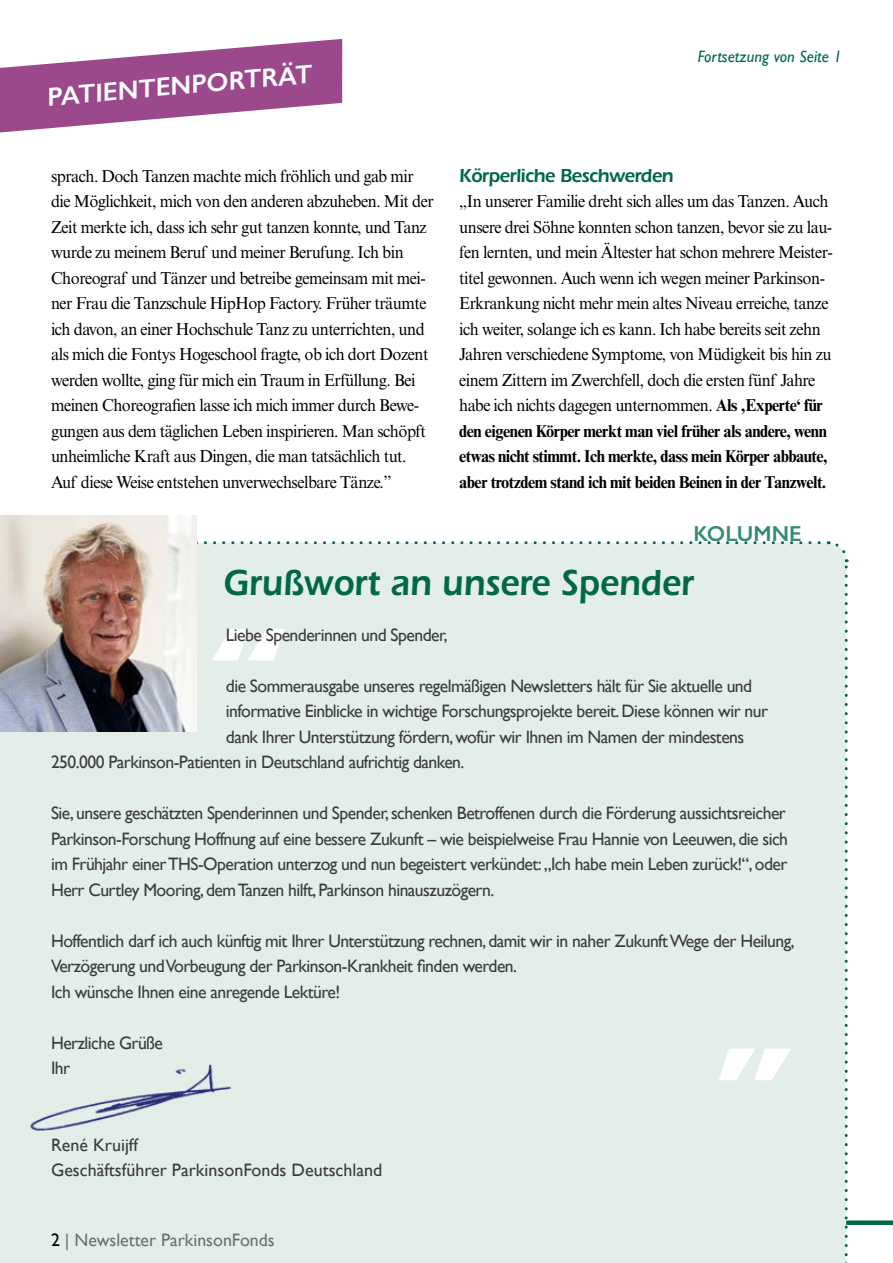
<style>
.page{position:relative;width:893px;height:1263px;background:#fff}
.page>*{position:absolute;margin:0;border:0;box-sizing:border-box;transform-origin:0 0}
.t1{font:600 37.5px "ITC Eras Std";color:#006944;scale:.9 1}
.t2{font:600 26.1px "Gill Sans";color:#fff}
.t3{font:600 21.75px "Gill Sans";color:#348d71}
.t4{font:600 19.5px "ITC Eras Std";letter-spacing:-.03em;color:#006944;scale:.95 1}
.t5{font:18px/25.5px "Gill Sans";letter-spacing:-.03em;color:#3c3c3b}
.t6{font:18px/25.5px "Gill Sans";color:#3c3c3b}
.t7{font:18px "Gill Sans";color:#706f6f}
.t8{font:17.25px/25.5px "Times New Roman MT Std";letter-spacing:-.03em;color:#000;scale:.95 1}
.t9{font:italic 16.5px "Gill Sans";color:#006944}
.s1{font-weight:700}
.s2{color:#000}
</style>
<div class="page">
<div style="left:0;top:1220px;width:893px;height:5px;background:#006944"></div>
<div style="left:0;top:543px;width:828px;height:720px;background:#e4eee9"></div>
<svg style="left:828px;top:541px;width:20px;height:722px;background:#ddeae4"></svg>
<svg style="left:196px;top:541px;width:623px;height:3px"></svg>
<img style="left:26px;top:1062px;width:208px;height:71px">
<svg style="left:0;top:39px;width:342px;height:93px"></svg>
<svg style="left:212px;top:629px;width:72px;height:31px"></svg>
<svg style="left:719px;top:1049px;width:72px;height:31px"></svg>
<img style="left:0;top:515px;width:196px;height:216px">
<h2 class="t2" style="left:45px;top:81px;width:267px;rotate:-5deg">PATIENTENPORTRÄT</h2>
<p class="t9" style="left:698px;top:47px;width:146px">Fortsetzung von Seite 1</p>
<p class="t8" style="left:51px;top:163px;width:404px">sprach. Doch Tanzen machte mich fröhlich und gab mir die Möglichkeit, mich von den anderen abzuheben. Mit der Zeit merkte ich, dass ich sehr gut tanzen konnte, und Tanz wurde zu meinem Beruf und meiner Berufung. Ich bin Choreograf und Tänzer und betreibe gemeinsam mit mei&shy;ner Frau die Tanzschule HipHop Factory. Früher träumte ich davon, an einer Hochschule Tanz zu unterrichten, und als mich die Fontys Hogeschool fragte, ob ich dort Dozent werden wollte, ging für mich ein Traum in Erfüllung. Bei meinen Choreografien lasse ich mich immer durch Bewe&shy;gungen aus dem täglichen Leben inspirieren. Man schöpft unheimliche Kraft aus Dingen, die man tatsächlich tut.<br>Auf diese Weise entstehen unverwechselbare Tänze.”</p>
<p class="t4" style="left:459px;top:164px;width:227px">Körperliche Beschwerden</p>
<p class="t8" style="left:459px;top:188px;width:395px">„In unserer Familie dreht sich alles um das Tanzen. Auch unsere drei Söhne konnten schon tanzen, bevor sie zu lau&shy;fen lernten, und mein Ältester hat schon mehrere Meister&shy;titel gewonnen. Auch wenn ich wegen meiner Parkinson-Erkrankung nicht mehr mein altes Niveau erreiche, tanze ich weiter, solange ich es kann. Ich habe bereits seit zehn Jahren verschiedene Symptome, von Müdigkeit bis hin zu einem Zittern im Zwerchfell, doch die ersten fünf Jahre habe ich nichts dagegen unternommen. <span class="s1">Als ‚Experte‘ für den eigenen Körper merkt man viel früher als andere, wenn etwas nicht stimmt. Ich merkte, dass mein Körper abbaute, aber trotzdem stand ich mit beiden Beinen in der Tanzwelt.</span></p>
<p class="t3" style="left:694px;top:520px;width:109px">KOLUMNE</p>
<h1 class="t1" style="left:223px;top:561px;width:524px">Grußwort an unsere Spender</h1>
<p class="t5" style="left:226px;top:621px;width:223px">Liebe Spenderinnen und Spender,</p>
<p class="t5" style="left:226px;top:672px;width:528px">die Sommerausgabe unseres regelmäßigen Newsletters hält für Sie aktuelle und</p>
<p class="t5" style="left:226px;top:698px;width:544px">informative Einblicke in wichtige Forschungsprojekte bereit. Diese können wir nur</p>
<p class="t5" style="left:226px;top:724px;width:520px">dank Ihrer Unterstützung fördern, wofür wir Ihnen im Namen der mindestens</p>
<p class="t5" style="left:51px;top:749px;width:415px">250.000 Parkinson-Patienten in Deutschland aufrichtig danken.</p>
<p class="t5" style="left:51px;top:800px;width:738px;text-align:justify">Sie, unsere geschätzten Spenderinnen und Spender, schenken Betroffenen durch die Förderung aussichtsreicher Parkinson-Forschung Hoffnung auf eine bessere Zukunft – wie beispielweise Frau Hannie von Leeuwen, die sich im Frühjahr einer THS-Operation unterzog und nun begeistert verkündet: „Ich habe mein Leben zurück!“, oder Herr Curtley Mooring, dem Tanzen hilft, Parkinson hinauszuzögern.</p>
<p class="t5" style="left:51px;top:928px;width:745px">Hoffentlich darf ich auch künftig mit Ihrer Unterstützung rechnen, damit wir in naher Zukunft Wege der Heilung,<br>Verzögerung und Vorbeugung der Parkinson-Krankheit finden werden.<br>Ich wünsche Ihnen eine anregende Lektüre!</p>
<p class="t5" style="left:51px;top:1030px;width:113px">Herzliche Grüße<br>Ihr</p>
<p class="t6" style="left:51px;top:1131px;width:333px">René Kruijff<br>Geschäftsführer ParkinsonFonds Deutschland</p>
<p class="t7" style="left:51px;top:1229px;width:225px"><span class="s2">2</span> | Newsletter ParkinsonFonds</p>
</div>
